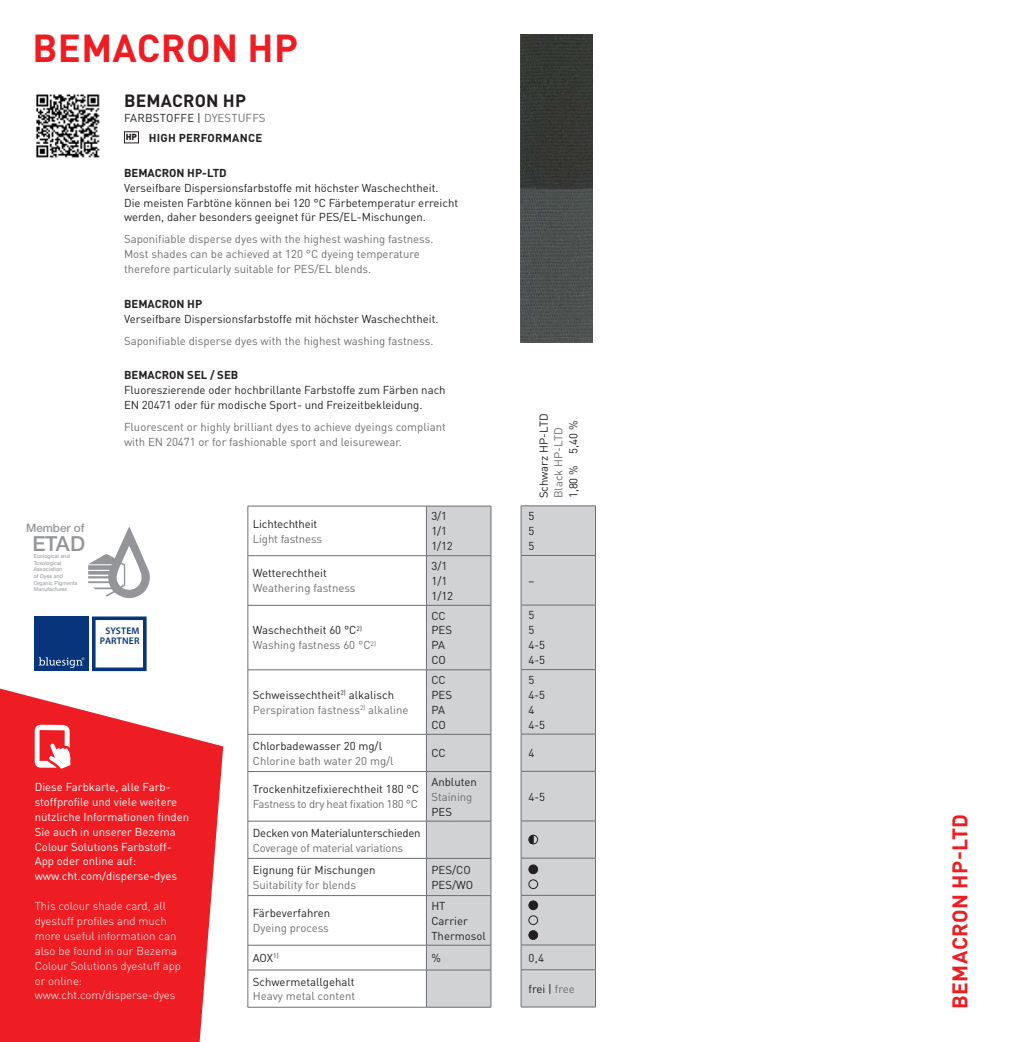
<style>
.page{position:relative;width:1012px;height:1042px;background:#fff}
.page>*{position:absolute;margin:0;border:0;box-sizing:border-box;transform-origin:0 0}
.t1{font:700 38.5px "DIN Pro";letter-spacing:.01em;color:#ee1d23}
.t2{font:700 21px "DIN Pro";letter-spacing:.015em;color:#ee1d23}
.t3{font:500 20.82px "Helvetica Neue LT Pro";color:#939598}
.t4{font:700 17.5px "DIN Pro";letter-spacing:.01em;color:#231f20}
.t5{font:500 11.55px "Helvetica Neue LT Pro";color:#939598}
.t6{font:11.38px/14.9px "DIN Pro";color:#231f20}
.t7{font:11.38px/14.9px "DIN Pro";color:#6c6d70}
.t8{font:11.38px/14.9px "DIN Pro";color:#fff}
.t9{font:300 11.38px/14.9px "DIN Pro";color:#fff}
.t10{font:700 11.38px "DIN Pro";color:#231f20}
.t11{font:700 11.38px/19.8px "DIN Pro";letter-spacing:.02em;color:#231f20}
.t12{font:11.38px "DIN Pro";letter-spacing:-.03em;color:#6c6d70}
.t13{font:11.38px "DIN Pro";letter-spacing:-.02em;color:#231f20}
.t14{font:11.38px "DIN Pro";letter-spacing:-.02em;color:#6c6d70}
.t15{font:600 9.62px/9.8px "Myriad Pro";letter-spacing:.02em;color:#08347b;text-align:center}
.t16{font:5.42px/6.6px "Helvetica Neue LT Pro";letter-spacing:.01em;color:#939598}
.s1{font-weight:400}
.s2{font-weight:400;color:#6c6d70}
.s3{font-weight:900;font-size:8.75px}
.s4{color:#231f20}
.s5{color:#6c6d70}
</style>
<div class="page">
<img style="left:521px;top:35px;width:71px;height:307px">
<hr style="left:521px;top:505px;width:75px;height:1px;background:#6c6d70">
<svg style="left:521px;top:506px;width:75px;height:501px;background:#cccdcf"></svg>
<div style="left:529px;top:865px;width:9px;height:8px;background:#231f20;border-radius:50%"></div>
<div style="left:529px;top:864px;width:9px;height:10px;border:1px solid #231f20;border-radius:50%"></div>
<div style="left:529px;top:879px;width:9px;height:10px;border:1px solid #231f20;border-radius:50%"></div>
<div style="left:529px;top:901px;width:9px;height:8px;background:#231f20;border-radius:50%"></div>
<div style="left:529px;top:900px;width:9px;height:10px;border:1px solid #231f20;border-radius:50%"></div>
<div style="left:529px;top:915px;width:9px;height:10px;border:1px solid #231f20;border-radius:50%"></div>
<div style="left:529px;top:930px;width:9px;height:9px;background:#231f20;border-radius:50%"></div>
<div style="left:529px;top:930px;width:9px;height:10px;border:1px solid #231f20;border-radius:50%"></div>
<svg style="left:0;top:688px;width:223px;height:354px;background:#f03a3f"></svg>
<svg style="left:35px;top:725px;width:35px;height:44px"></svg>
<svg style="left:88px;top:526px;width:62px;height:72px"></svg>
<div style="left:34px;top:616px;width:54px;height:55px;background:#08347b"></div>
<svg style="left:39px;top:657px;width:45px;height:11px"></svg>
<svg style="left:92px;top:616px;width:55px;height:55px"></svg>
<hr style="left:248px;top:506px;width:178px;height:1px;background:#6c6d70">
<hr style="left:248px;top:506px;width:1px;height:49px;background:#6c6d70">
<hr style="left:248px;top:555px;width:178px;height:1px;background:#6c6d70">
<hr style="left:248px;top:556px;width:1px;height:49px;background:#6c6d70">
<hr style="left:248px;top:605px;width:178px;height:1px;background:#6c6d70">
<hr style="left:248px;top:605px;width:1px;height:64px;background:#6c6d70">
<hr style="left:248px;top:669px;width:178px;height:1px;background:#6c6d70">
<hr style="left:248px;top:670px;width:1px;height:64px;background:#6c6d70">
<hr style="left:248px;top:734px;width:178px;height:1px;background:#6c6d70">
<hr style="left:248px;top:734px;width:1px;height:37px;background:#6c6d70">
<hr style="left:248px;top:771px;width:178px;height:1px;background:#6c6d70">
<hr style="left:248px;top:772px;width:1px;height:49px;background:#6c6d70">
<hr style="left:248px;top:821px;width:1px;height:37px;background:#6c6d70">
<hr style="left:248px;top:858px;width:1px;height:37px;background:#6c6d70">
<hr style="left:248px;top:896px;width:1px;height:49px;background:#6c6d70">
<svg style="left:248px;top:946px;width:1px;height:23px"></svg>
<hr style="left:248px;top:970px;width:1px;height:37px;background:#6c6d70">
<hr style="left:248px;top:821px;width:178px;height:1px;background:#6c6d70">
<hr style="left:248px;top:858px;width:178px;height:1px;background:#6c6d70">
<hr style="left:248px;top:895px;width:178px;height:1px;background:#6c6d70">
<hr style="left:248px;top:945px;width:178px;height:1px;background:#6c6d70">
<hr style="left:248px;top:969px;width:178px;height:1px;background:#6c6d70">
<hr style="left:248px;top:1007px;width:178px;height:1px;background:#6c6d70">
<hr style="left:426px;top:1007px;width:65px;height:1px;background:#6c6d70">
<svg style="left:426px;top:506px;width:66px;height:501px;background:#cacbcd"></svg>
<hr style="left:491px;top:970px;width:1px;height:37px;background:#6c6d70">
<div style="left:124px;top:131px;width:15px;height:12px;border:1px solid #231f20"></div>
<img style="left:36px;top:94px;width:64px;height:64px">
<h1 class="t1" style="left:32px;top:22px;width:267px">BEMACRON HP</h1>
<h3 class="t4" style="left:124px;top:89px;width:123px">BEMACRON HP</h3>
<p class="t11" style="left:124px;top:108px;width:143px"><span class="s1">FARBSTOFFE |</span> <span class="s2">DYESTUFFS<br></span><span class="s3">HP</span> HIGH PERFORMANCE</p>
<p class="t10" style="left:124px;top:165px;width:104px">BEMACRON HP-LTD</p>
<p class="t6" style="left:124px;top:180px;width:336px">Verseifbare Dispersionsfarbstoffe mit höchster Waschechtheit.<br>Die meisten Farbtöne können bei 120 °C Färbetemperatur erreicht werden, daher besonders geeignet für PES/EL-Mischungen.</p>
<p class="t7" style="left:124px;top:231px;width:311px">Saponifiable disperse dyes with the highest washing fastness.<br>Most shades can be achieved at 120 °C dyeing temperature therefore particularly suitable for PES/EL blends.</p>
<p class="t10" style="left:124px;top:296px;width:80px">BEMACRON HP</p>
<p class="t6" style="left:124px;top:311px;width:316px">Verseifbare Dispersionsfarbstoffe mit höchster Waschechtheit.</p>
<p class="t7" style="left:124px;top:333px;width:311px">Saponifiable disperse dyes with the highest washing fastness.</p>
<p class="t10" style="left:124px;top:367px;width:116px">BEMACRON SEL / SEB</p>
<p class="t6" style="left:124px;top:382px;width:323px">Fluoreszierende oder hochbrillante Farbstoffe zum Färben nach<br>EN 20471 oder für modische Sport- und Freizeitbekleidung.</p>
<p class="t7" style="left:124px;top:419px;width:323px">Fluorescent or highly brilliant dyes to achieve dyeings compliant with EN 20471 or for fashionable sport and leisurewear.</p>
<p class="t6" style="left:570px;top:498px;width:81px;rotate:-90deg">Gelb HP-LTD 01</p>
<p class="t6" style="left:536px;top:498px;width:87px;rotate:-90deg">Schwarz HP-LTD</p>
<p class="t7" style="left:551px;top:498px;width:72px;rotate:-90deg">Black HP-LTD</p>
<p class="t6" style="left:566px;top:498px;width:79px;rotate:-90deg">1,80 % 5,40 %</p>
<p class="t5" style="left:26px;top:520px;width:60px">Member of</p>
<h3 class="t3" style="left:33px;top:531px;width:54px">ETAD</h3>
<p class="t16" style="left:34px;top:552px;width:45px">Ecological and<br>Toxological<br>Association<br>of Dyes and<br>Organic Pigments<br>Manufactures</p>
<p class="t15" style="left:100px;top:625px;width:41px">SYSTEM<br>PARTNER</p>
<p class="t8" style="left:35px;top:779px;width:156px">Diese Farbkarte, alle Farb&shy;stoffprofile und viele weitere nützliche Informationen finden<br>Sie auch in unserer Bezema<br>Colour Solutions Farbstoff-<br>App oder online auf: www.cht.com/disperse-dyes</p>
<p class="t9" style="left:35px;top:898px;width:148px">This colour shade card, all dyestuff profiles and much more useful information can also be found in our Bezema<br>Colour Solutions dyestuff app or online: www.cht.com/disperse-dyes</p>
<p class="t6" style="left:253px;top:516px;width:66px">Lichtechtheit</p>
<p class="t7" style="left:253px;top:531px;width:71px">Light fastness</p>
<p class="t6" style="left:253px;top:565px;width:76px">Wetterechtheit</p>
<p class="t7" style="left:253px;top:580px;width:104px">Weathering fastness</p>
<p class="t7" style="left:253px;top:622px;width:125px"><span class="s4">Waschechtheit 60 °C</span><sup>2)<br></sup>Washing fastness 60 °C<sup>2)</sup></p>
<p class="t7" style="left:253px;top:687px;width:157px"><span class="s4">Schweissechtheit</span><sup>2)</sup> <span class="s4">alkalisch<br></span>Perspiration fastness<sup>2)</sup> alkaline</p>
<p class="t6" style="left:253px;top:738px;width:131px">Chlorbadewasser 20 mg/l</p>
<p class="t7" style="left:253px;top:753px;width:142px">Chlorine bath water 20 mg/l</p>
<p class="t6" style="left:253px;top:781px;width:168px">Trockenhitzefixierechtheit 180 °C</p>
<p class="t12" style="left:253px;top:796px;width:167px">Fastness to dry heat fixation 180 °C</p>
<p class="t13" style="left:253px;top:825px;width:169px">Decken von Materialunterschieden</p>
<p class="t14" style="left:253px;top:840px;width:152px">Coverage of material variations</p>
<p class="t6" style="left:253px;top:862px;width:124px">Eignung für Mischungen</p>
<p class="t7" style="left:253px;top:877px;width:105px">Suitability for blends</p>
<p class="t6" style="left:253px;top:905px;width:79px">Färbeverfahren</p>
<p class="t7" style="left:253px;top:920px;width:78px">Dyeing process</p>
<p class="t6" style="left:431px;top:508px;width:23px">3/1<br>1/1<br>1/12</p>
<p class="t6" style="left:431px;top:558px;width:23px">3/1<br>1/1<br>1/12</p>
<p class="t6" style="left:431px;top:607px;width:22px">CC<br>PES<br>PA<br>CO</p>
<p class="t6" style="left:431px;top:672px;width:22px">CC<br>PES<br>PA<br>CO</p>
<p class="t6" style="left:431px;top:745px;width:16px">CC</p>
<p class="t6" style="left:431px;top:774px;width:47px">Anbluten</p>
<p class="t7" style="left:431px;top:789px;width:43px">Staining</p>
<p class="t6" style="left:431px;top:803px;width:22px">PES</p>
<p class="t6" style="left:431px;top:862px;width:43px">PES/CO<br>PES/WO</p>
<p class="t6" style="left:431px;top:898px;width:56px">HT<br>Carrier<br>Thermosol</p>
<p class="t6" style="left:253px;top:950px;width:27px">AOX<sup>1)</sup></p>
<p class="t6" style="left:431px;top:950px;width:11px">%</p>
<p class="t6" style="left:253px;top:973px;width:103px">Schwermetallgehalt</p>
<p class="t7" style="left:253px;top:988px;width:104px">Heavy metal content</p>
<p class="t6" style="left:529px;top:508px;width:7px;text-align:justify">5<br>5<br>5</p>
<p class="t6" style="left:529px;top:572px;width:7px">–</p>
<p class="t6" style="left:529px;top:607px;width:18px">5<br>5<br>4-5<br>4-5</p>
<p class="t6" style="left:529px;top:672px;width:18px">5<br>4-5<br>4<br>4-5</p>
<p class="t6" style="left:529px;top:745px;width:7px">4</p>
<p class="t6" style="left:529px;top:788px;width:18px">4-5</p>
<p class="t6" style="left:529px;top:949px;width:17px">0,4</p>
<p class="t6" style="left:529px;top:980px;width:48px">frei | <span class="s5">free</span></p>
<h2 class="t2" style="left:945px;top:1009px;width:197px;rotate:-90deg">BEMACRON HP-LTD</h2>
</div>
